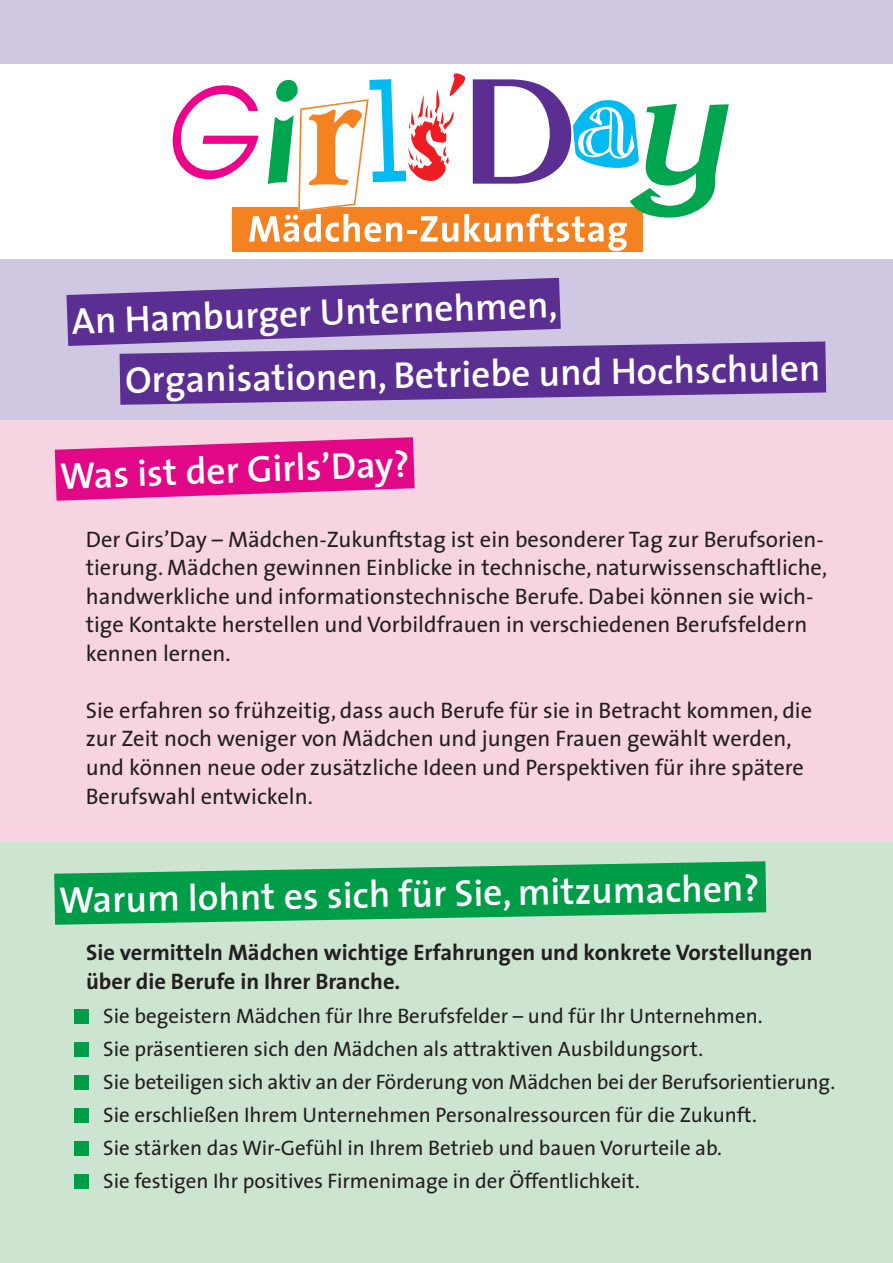
<style>
.page{position:relative;width:893px;height:1263px;background:#fff}
.page>*{position:absolute;margin:0;border:0;box-sizing:border-box;transform-origin:0 0}
.t1{font:600 37.5px "The Sans";color:#fff}
.t2{font:22.5px/28.5px "The Sans";color:#231f20}
.t3{font:700 22.5px/28.5px "The Sans";color:#231f20}
.t4{font:21px/33px "The Sans";color:#231f20}
</style>
<div class="page">
<div style="left:0;top:842px;width:893px;height:421px;background:#cde4d0"></div>
<div style="left:0;top:0;width:893px;height:421px;background:#d0c7e2"></div>
<div style="left:0;top:421px;width:893px;height:421px;background:#f7d4e2"></div>
<div style="left:0;top:64px;width:893px;height:194px;background:#fff"></div>
<div style="left:233px;top:207px;width:410px;height:45px;background:#f58220"></div>
<svg style="left:173px;top:73px;width:556px;height:178px"></svg>
<svg style="left:66px;top:278px;width:495px;height:68px"></svg>
<svg style="left:120px;top:341px;width:706px;height:64px;fill:#5b2e91"></svg>
<svg style="left:55px;top:437px;width:360px;height:64px"></svg>
<svg style="left:54px;top:861px;width:712px;height:64px;fill:#009d48"></svg>
<div style="left:74px;top:1010px;width:15px;height:14px;background:#009d48"></div>
<div style="left:74px;top:1141px;width:15px;height:14px;background:#009d48"></div>
<div style="left:74px;top:1108px;width:15px;height:15px;background:#009d48"></div>
<div style="left:74px;top:1075px;width:15px;height:14px;background:#009d48"></div>
<div style="left:74px;top:1042px;width:15px;height:15px;background:#009d48"></div>
<div style="left:74px;top:1174px;width:15px;height:14px;background:#009d48"></div>
<h1 class="t1" style="left:71px;top:290px;width:488px;rotate:-2deg">An Hamburger Unternehmen,</h1>
<h1 class="t1" style="left:125px;top:349px;width:697px;rotate:-1deg">Organisationen, Betriebe und Hochschulen</h1>
<h1 class="t1" style="left:59px;top:445px;width:351px;rotate:-2deg">Was ist der Girls’Day?</h1>
<p class="t2" style="left:86px;top:524px;width:743px">Der Girs’Day – Mädchen-Zukunftstag ist ein besonderer Tag zur Berufsorien&shy;tierung. Mädchen gewinnen Einblicke in technische, naturwissenschaftliche, handwerkliche und informationstechnische Berufe. Dabei können sie wich&shy;tige Kontakte herstellen und Vorbildfrauen in verschiedenen Berufsfeldern kennen lernen.</p>
<p class="t2" style="left:86px;top:695px;width:728px">Sie erfahren so frühzeitig, dass auch Berufe für sie in Betracht kommen, die zur Zeit noch weniger von Mädchen und jungen Frauen gewählt werden, und können neue oder zusätzliche Ideen und Perspektiven für ihre spätere Berufswahl entwickeln.</p>
<h1 class="t1" style="left:58px;top:869px;width:702px;rotate:-1deg">Warum lohnt es sich für Sie, mitzumachen?</h1>
<p class="t3" style="left:86px;top:938px;width:728px">Sie vermitteln Mädchen wichtige Erfahrungen und konkrete Vorstellungen über die Berufe in Ihrer Branche.</p>
<p class="t4" style="left:103px;top:999px;width:733px">Sie begeistern Mädchen für Ihre Berufsfelder – und für Ihr Unternehmen.<br>Sie präsentieren sich den Mädchen als attraktiven Ausbildungsort.<br>Sie beteiligen sich aktiv an der Förderung von Mädchen bei der Berufsorientierung.<br>Sie erschließen Ihrem Unternehmen Personalressourcen für die Zukunft.<br>Sie stärken das Wir-Gefühl in Ihrem Betrieb und bauen Vorurteile ab.<br>Sie festigen Ihr positives Firmenimage in der Öffentlichkeit.</p>
</div>
